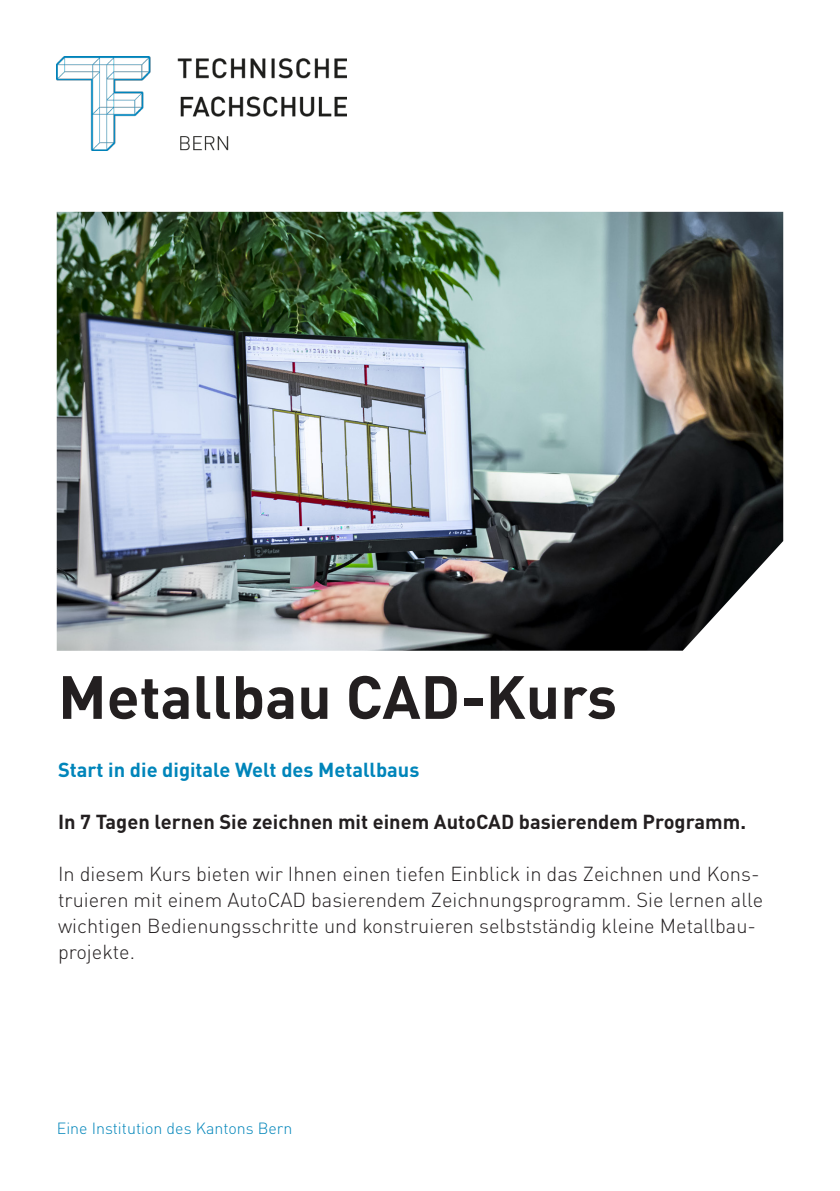
<style>
.page{position:relative;width:840px;height:1191px;background:#fff}
.page>*{position:absolute;margin:0;border:0;box-sizing:border-box;transform-origin:0 0}
.t1{font:700 60px "DINOT";color:#231f20}
.t2{font:300 20px/26px "DINOT";color:#231f20}
.t3{font:700 20px "DINOT";color:#231f20}
.t4{font:700 20px "DINOT";color:#0085ba}
.p_fusszeile{font:300 16px "DINOT";color:#0085ba}
</style>
<div class="page">
<img style="left:57px;top:212px;width:725px;height:439px">
<img style="left:57px;top:57px;width:289px;height:94px">
<p class="t1" style="left:58px;top:658px;width:560px">Metallbau CAD-Kurs</p>
<p class="t4" style="left:58px;top:756px;width:363px">Start in die digitale Welt des Metallbaus</p>
<p class="t3" style="left:58px;top:808px;width:689px">In 7 Tagen lernen Sie zeichnen mit einem AutoCAD basierendem Programm.</p>
<p class="t2" style="left:58px;top:860px;width:706px">In diesem Kurs bieten wir Ihnen einen tiefen Einblick in das Zeichnen und Kons&shy;truieren mit einem AutoCAD basierendem Zeichnungsprogramm. Sie lernen alle wichtigen Bedienungsschritte und konstruieren selbstständig kleine Metallbau&shy;projekte.</p>
<p class="p_fusszeile" style="left:57px;top:1118px;width:237px">Eine Institution des Kantons Bern</p>
</div>
